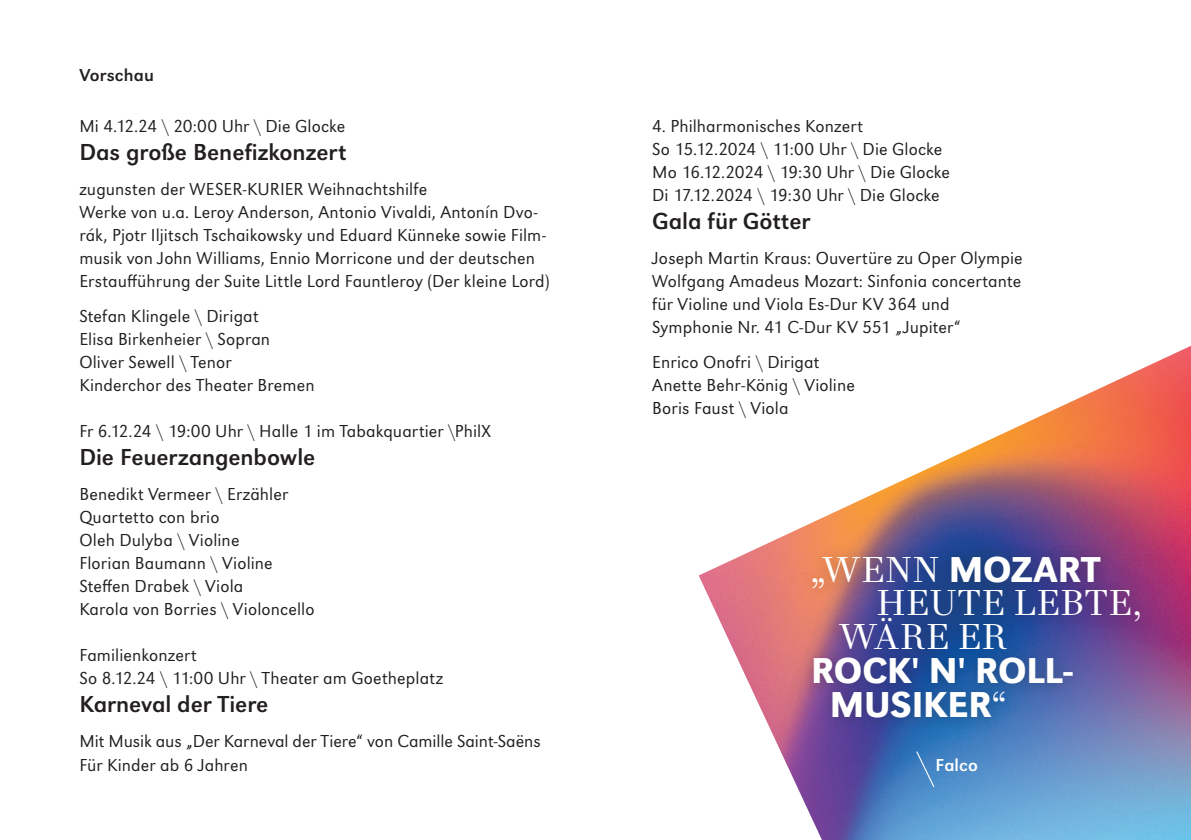
<style>
.page{position:relative;width:1191px;height:840px;background:#fff}
.page>*{position:absolute;margin:0;border:0;box-sizing:border-box;transform-origin:0 0}
.t1{font:500 37.4px/33.8px "URW Grotesk";letter-spacing:-.005em;color:#fff}
.t2{font:34.8px/33.8px "Trianon Text";letter-spacing:.04em;color:#fff}
.t3{font:24px "URW Grotesk";letter-spacing:-.005em;color:#231f20}
.t4{font:300 18px/23px "URW Grotesk";letter-spacing:.005em;color:#231f20}
.t5{font:18px "URW Grotesk";letter-spacing:.01em;color:#231f20}
.t6{font:18px "URW Grotesk";letter-spacing:.01em;color:#fff}
.s1{font-family:"Trianon Text";font-weight:400;font-size:34.8px}
</style>
<div class="page">
<img style="left:698px;top:346px;width:493px;height:493px">
<svg style="left:915px;top:749px;width:20px;height:38px"></svg>
<div style="left:800px;top:543px;width:354px;height:188px;background:#231f20;opacity:.3"></div>
<p class="t5" style="left:79px;top:64px;width:76px">Vorschau</p>
<p class="t4" style="left:79px;top:114px;width:267px">Mi 4.12.24 \ 20:00 Uhr \ Die Glocke</p>
<h3 class="t3" style="left:79px;top:138px;width:269px">Das große Benefizkonzert</h3>
<p class="t4" style="left:79px;top:177px;width:472px">zugunsten der WESER-KURIER Weihnachtshilfe<br>Werke von u.a. Leroy Anderson, Antonio Vivaldi, Antonín Dvo&shy;rák, Pjotr Iljitsch Tschaikowsky und Eduard Künneke sowie Film&shy;musik von John Williams, Ennio Morricone und der deutschen Erstaufführung der Suite Little Lord Fauntleroy (Der kleine Lord)</p>
<p class="t4" style="left:79px;top:304px;width:237px">Stefan Klingele \ Dirigat<br>Elisa Birkenheier \ Sopran<br>Oliver Sewell \ Tenor<br>Kinderchor des Theater Bremen</p>
<p class="t4" style="left:79px;top:419px;width:413px">Fr 6.12.24 \ 19:00 Uhr \ Halle 1 im Tabakquartier \PhilX</p>
<h3 class="t3" style="left:79px;top:443px;width:237px">Die Feuerzangenbowle</h3>
<p class="t4" style="left:79px;top:482px;width:237px">Benedikt Vermeer \ Erzähler<br>Quartetto con brio<br>Oleh Dulyba \ Violine<br>Florian Baumann \ Violine<br>Steffen Drabek \ Viola<br>Karola von Borries \ Violoncello</p>
<p class="t4" style="left:79px;top:643px;width:365px">Familienkonzert<br>So 8.12.24 \ 11:00 Uhr \ Theater am Goetheplatz</p>
<h3 class="t3" style="left:79px;top:690px;width:190px">Karneval der Tiere</h3>
<p class="t4" style="left:79px;top:729px;width:463px">Mit Musik aus „Der Karneval der Tiere“ von Camille Saint-Saëns<br>Für Kinder ab 6 Jahren</p>
<p class="t4" style="left:652px;top:114px;width:299px">4. Philharmonisches Konzert<br>So 15.12.2024 \ 11:00 Uhr \ Die Glocke Mo 16.12.2024 \ 19:30 Uhr \ Die Glocke Di 17.12.2024 \ 19:30 Uhr \ Die Glocke</p>
<h3 class="t3" style="left:652px;top:207px;width:160px">Gala für Götter</h3>
<p class="t4" style="left:652px;top:246px;width:372px">Joseph Martin Kraus: Ouvertüre zu Oper Olympie Wolfgang Amadeus Mozart: Sinfonia concertante für Violine und Viola Es-Dur KV 364 und Symphonie Nr. 41 C-Dur KV 551 „Jupiter“</p>
<p class="t4" style="left:652px;top:350px;width:204px">Enrico Onofri \ Dirigat<br>Anette Behr-König \ Violine<br>Boris Faust \ Viola</p>
<h1 class="t1" style="left:811px;top:552px;width:290px"><span class="s1">„WENN</span> MOZART</h1>
<h2 class="t2" style="left:839px;top:584px;width:303px;text-indent:38px">HEUTE LEBTE,<br>WÄRE ER</h2>
<h1 class="t1" style="left:829px;top:653px;width:244px;text-indent:-19px">ROCK' N' ROLL-<br>MUSIKER<span class="s1">“</span></h1>
<p class="t6" style="left:935px;top:754px;width:44px">Falco</p>
</div>
